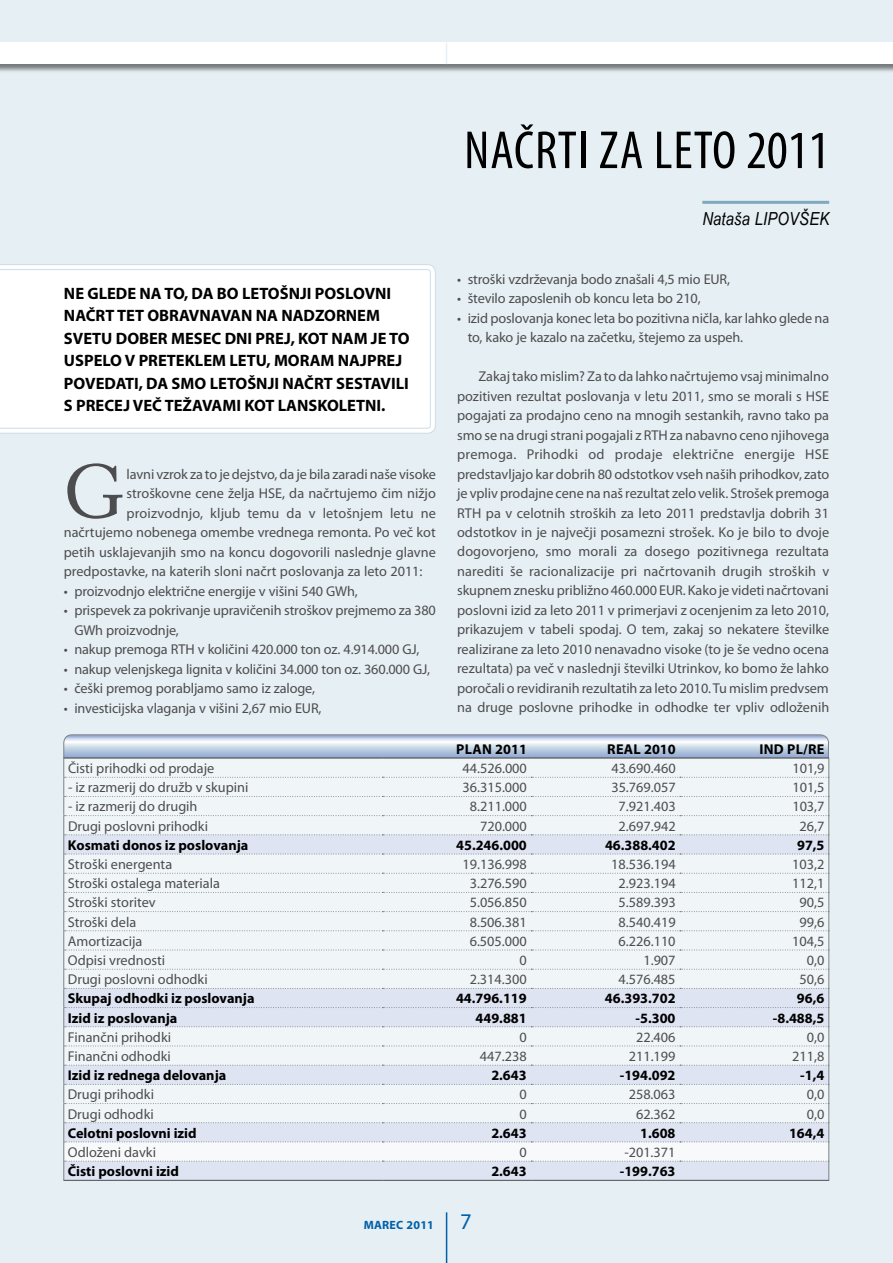
<style>
.page{position:relative;width:893px;height:1263px;background:#e6eff3}
.page>*{position:absolute;margin:0;border:0;box-sizing:border-box;transform-origin:0 0}
.t1{font:75px "Adobe Caslon Pro";color:#4d4d4f}
.t2{font:condensed 54px "Myriad Pro";color:#000}
.t3{font:italic 18px "Arial Narrow";letter-spacing:.01em;color:#000}
.t4{font:700 16.5px/22.5px "Myriad Pro";color:#000}
.t5{font:14.25px/19.5px "Myriad Pro";color:#4d4d4f}
.t6{font:700 14.25px "Myriad Pro";color:#000}
.t7{font:700 12px "Myriad Pro";letter-spacing:.02em;color:#0060a9}
.s1{font-style:inherit}
.s2{font-weight:400;font-size:22.5px}
</style>
<div class="page">
<div style="left:0;top:42px;width:893px;height:31px;background:#000;opacity:.5"></div>
<div style="left:0;top:43px;width:893px;height:21px;background:#fff"></div>
<svg style="left:446px;top:43px;width:1px;height:21px"></svg>
<hr style="left:446px;top:1212px;width:1px;height:51px;background:#0060a9">
<hr style="left:63px;top:1180px;width:319px;height:1px;background:#4d4d4f">
<hr style="left:382px;top:1180px;width:149px;height:1px;background:#4d4d4f">
<hr style="left:531px;top:1180px;width:149px;height:1px;background:#4d4d4f">
<hr style="left:680px;top:1180px;width:149px;height:1px;background:#4d4d4f">
<svg style="left:63px;top:734px;width:766px;height:446px"></svg>
<hr style="left:702px;top:201px;width:127px;height:3px;background:#80a9bd">
<svg style="left:0;top:264px;width:436px;height:170px;background:#f3f7f9"></svg>
<div style="left:0;top:269px;width:431px;height:160px;background:#fff"></div>
<h2 class="t2" style="left:464px;top:118px;width:211px">NAČRTI ZALETO</h2>
<h2 class="t2" style="left:746px;top:118px;width:85px">2011</h2>
<p class="t4" style="left:64px;top:281px;width:329px">NE GLEDE NA TO, DA BO LETOŠNJI POSLOVNI<br>NAČRT TET</p>
<p class="t4" style="left:64px;top:304px;width:347px;text-indent:83px">OBRAVNAVAN NA NADZORNEM SVETU DOBER MESEC DNI PREJ, KOT NAM JE TO USPELO V PRETEKLEM LETU, MORAM NAJPREJ POVEDATI, DA SMO LETOŠNJI NAČRT SESTAVILI S PRECEJ VEČ TEŽAVAMI KOT LANSKOLETNI.</p>
<h1 class="t1" style="left:64px;top:448px;width:63px">G</h1>
<p class="t5" style="left:127px;top:464px;width:311px">lavni vzrok za to je dejstvo, da je bila zaradi naše visoke</p>
<p class="t5" style="left:127px;top:483px;width:311px">stroškovne cene želja HSE, da načrtujemo čim nižjo</p>
<p class="t5" style="left:127px;top:503px;width:311px">proizvodnjo, kljub temu da v letošnjem letu ne</p>
<p class="t5" style="left:64px;top:522px;width:374px">načrtujemo nobenega omembe vrednega remonta. Po več kot</p>
<p class="t5" style="left:64px;top:542px;width:374px">petih usklajevanjih smo na koncu dogovorili naslednje glavne</p>
<p class="t5" style="left:64px;top:561px;width:360px">predpostavke, na katerih sloni načrt poslovanja za leto 2011:</p>
<p class="t5" style="left:64px;top:581px;width:296px">• proizvodnjo električne energije v višini 540 GWh,</p>
<p class="t5" style="left:74px;top:600px;width:363px;text-indent:-11px">• prispevek za pokrivanje upravičenih stroškov prejmemo za 380<br>GWh proizvodnje,</p>
<p class="t5" style="left:64px;top:639px;width:357px">• nakup premoga RTH v količini 420.000 ton oz. 4.914.000 GJ,</p>
<p class="t5" style="left:64px;top:659px;width:368px">• nakup velenjskega lignita v količini 34.000 ton oz. 360.000 GJ,</p>
<p class="t5" style="left:64px;top:678px;width:253px">• češki premog porabljamo samo iz zaloge,</p>
<p class="t5" style="left:64px;top:698px;width:259px">• investicijska vlaganja v višini 2,67 mio EUR,</p>
<p class="t3" style="left:702px;top:206px;width:129px">Nataša LIPOVŠEK</p>
<p class="t5" style="left:457px;top:269px;width:274px">• stroški vzdrževanja bodo znašali 4,5 mio EUR,</p>
<p class="t5" style="left:457px;top:288px;width:245px">• število zaposlenih ob koncu leta bo 210,</p>
<p class="t5" style="left:468px;top:308px;width:363px;text-indent:-11px">• izid poslovanja konec leta bo pozitivna ničla, kar lahko glede na to, kako je kazalo na začetku, štejemo za uspeh.</p>
<p class="t5" style="left:457px;top:366px;width:374px;text-align:justify;text-indent:21px">Zakaj tako mislim? Za to da lahko načrtujemo vsaj minimalno pozitiven rezultat poslovanja v letu 2011, smo se morali s HSE pogajati za prodajno ceno na mnogih sestankih, ravno tako pa smo se na drugi strani pogajali z RTH za nabavno ceno njihovega premoga. Prihodki od prodaje električne energije HSE predstavljajo kar dobrih 80 odstotkov vseh naših prihodkov, zato je vpliv prodajne cene na naš rezultat zelo velik. Strošek premoga RTH pa v celotnih stroških za leto 2011 predstavlja dobrih 31 odstotkov in je največji posamezni strošek. Ko je bilo to dvoje dogovorjeno, smo morali za dosego pozitivnega rezultata narediti še racionalizacije pri načrtovanih drugih stroških v skupnem znesku približno 460.000 EUR. Kako je videti načrtovani poslovni izid za leto 2011 v primerjavi z ocenjenim za leto 2010, prikazujem v tabeli spodaj. O tem, zakaj so nekatere številke realizirane za leto 2010 nenavadno visoke (to je še vedno ocena rezultata) pa več v naslednji številki Utrinkov, ko bomo že lahko poročali o revidiranih rezultatih za leto 2010. Tu mislim predvsem na druge poslovne prihodke in odhodke ter vpliv odloženih</p>
<p class="t6" style="left:456px;top:740px;width:10px">PLAN</p>
<p class="t6" style="left:495px;top:740px;width:33px">2011</p>
<p class="t6" style="left:607px;top:740px;width:18px">REAL</p>
<p class="t6" style="left:644px;top:740px;width:33px">2010</p>
<p class="t6" style="left:759px;top:740px;width:9px">IND</p>
<p class="t6" style="left:787px;top:740px;width:37px">PL/RE</p>
<p class="t5" style="left:68px;top:758px;width:148px">Čisti prihodki od prodaje</p>
<p class="t5" style="left:463px;top:758px;width:66px">44.526.000</p>
<p class="t5" style="left:611px;top:758px;width:66px">43.690.460</p>
<p class="t5" style="left:792px;top:758px;width:34px">101,9</p>
<p class="t5" style="left:68px;top:777px;width:182px">- iz razmerij do družb v skupini</p>
<p class="t5" style="left:462px;top:777px;width:66px">36.315.000</p>
<p class="t5" style="left:611px;top:777px;width:66px">35.769.057</p>
<p class="t5" style="left:792px;top:777px;width:34px">101,5</p>
<p class="t5" style="left:68px;top:797px;width:131px">- iz razmerij do drugih</p>
<p class="t5" style="left:470px;top:797px;width:59px">8.211.000</p>
<p class="t5" style="left:619px;top:797px;width:59px">7.921.403</p>
<p class="t5" style="left:792px;top:797px;width:34px">103,7</p>
<p class="t5" style="left:68px;top:816px;width:142px">Drugi poslovni prihodki</p>
<p class="t5" style="left:480px;top:816px;width:48px">720.000</p>
<p class="t5" style="left:619px;top:816px;width:59px">2.697.942</p>
<p class="t5" style="left:800px;top:816px;width:26px">26,7</p>
<p class="t6" style="left:68px;top:836px;width:182px">KOSMATI DONOS IZ POSLOVANJA</p>
<p class="t6" style="left:456px;top:836px;width:72px">45.246.000</p>
<p class="t6" style="left:605px;top:836px;width:72px">46.388.402</p>
<p class="t6" style="left:797px;top:836px;width:29px">97,5</p>
<p class="t5" style="left:68px;top:854px;width:106px">Stroški energenta</p>
<p class="t5" style="left:462px;top:854px;width:66px">19.136.998</p>
<p class="t5" style="left:611px;top:854px;width:66px">18.536.194</p>
<p class="t5" style="left:792px;top:854px;width:34px">103,2</p>
<p class="t5" style="left:68px;top:873px;width:153px">Stroški ostalega materiala</p>
<p class="t5" style="left:470px;top:873px;width:59px">3.276.590</p>
<p class="t5" style="left:619px;top:873px;width:59px">2.923.194</p>
<p class="t5" style="left:792px;top:873px;width:34px">112,1</p>
<p class="t5" style="left:68px;top:893px;width:89px">Stroški storitev</p>
<p class="t5" style="left:470px;top:893px;width:59px">5.056.850</p>
<p class="t5" style="left:619px;top:893px;width:59px">5.589.393</p>
<p class="t5" style="left:800px;top:893px;width:26px">90,5</p>
<p class="t5" style="left:68px;top:912px;width:70px">Stroški dela</p>
<p class="t5" style="left:470px;top:912px;width:59px">8.506.381</p>
<p class="t5" style="left:619px;top:912px;width:59px">8.540.419</p>
<p class="t5" style="left:800px;top:912px;width:26px">99,6</p>
<p class="t5" style="left:68px;top:931px;width:76px">Amortizacija</p>
<p class="t5" style="left:470px;top:931px;width:59px">6.505.000</p>
<p class="t5" style="left:618px;top:931px;width:59px">6.226.110</p>
<p class="t5" style="left:792px;top:931px;width:34px">104,5</p>
<p class="t5" style="left:68px;top:950px;width:99px">Odpisi vrednosti</p>
<p class="t5" style="left:519px;top:950px;width:9px">0</p>
<p class="t5" style="left:643px;top:950px;width:34px">1.907</p>
<p class="t5" style="left:807px;top:950px;width:19px">0,0</p>
<p class="t5" style="left:68px;top:969px;width:141px">Drugi poslovni odhodki</p>
<p class="t5" style="left:470px;top:969px;width:59px">2.314.300</p>
<p class="t5" style="left:618px;top:969px;width:59px">4.576.485</p>
<p class="t5" style="left:799px;top:969px;width:26px">50,6</p>
<p class="t6" style="left:68px;top:989px;width:188px">SKUPAJ ODHODKI IZ POSLOVANJA</p>
<p class="t6" style="left:456px;top:989px;width:72px">44.796.119</p>
<p class="t6" style="left:605px;top:989px;width:72px">46.393.702</p>
<p class="t6" style="left:797px;top:989px;width:29px">96,6</p>
<p class="t6" style="left:68px;top:1008px;width:111px">IZID IZ POSLOVANJA</p>
<p class="t6" style="left:476px;top:1008px;width:53px">449.881</p>
<p class="t6" style="left:636px;top:1008px;width:41px">-5.300</p>
<p class="t6" style="left:773px;top:1008px;width:53px">-8.488,5</p>
<p class="t5" style="left:68px;top:1027px;width:105px">Finančni prihodki</p>
<p class="t5" style="left:519px;top:1027px;width:9px">0</p>
<p class="t5" style="left:636px;top:1027px;width:41px">22.406</p>
<p class="t5" style="left:807px;top:1027px;width:19px">0,0</p>
<p class="t5" style="left:68px;top:1046px;width:105px">Finančni odhodki</p>
<p class="t5" style="left:480px;top:1046px;width:48px">447.238</p>
<p class="t5" style="left:629px;top:1046px;width:48px">211.199</p>
<p class="t5" style="left:792px;top:1046px;width:34px">211,8</p>
<p class="t6" style="left:68px;top:1066px;width:160px">IZID IZ REDNEGA DELOVANJA</p>
<p class="t6" style="left:491px;top:1066px;width:37px">2.643</p>
<p class="t6" style="left:620px;top:1066px;width:57px">-194.092</p>
<p class="t6" style="left:800px;top:1066px;width:26px">-1,4</p>
<p class="t5" style="left:68px;top:1084px;width:88px">Drugi prihodki</p>
<p class="t5" style="left:519px;top:1084px;width:9px">0</p>
<p class="t5" style="left:629px;top:1084px;width:48px">258.063</p>
<p class="t5" style="left:807px;top:1084px;width:19px">0,0</p>
<p class="t5" style="left:68px;top:1104px;width:88px">Drugi odhodki</p>
<p class="t5" style="left:519px;top:1104px;width:9px">0</p>
<p class="t5" style="left:636px;top:1104px;width:41px">62.362</p>
<p class="t5" style="left:807px;top:1104px;width:19px">0,0</p>
<p class="t6" style="left:68px;top:1124px;width:130px">CELOTNI POSLOVNI IZID</p>
<p class="t6" style="left:491px;top:1124px;width:37px">2.643</p>
<p class="t6" style="left:640px;top:1124px;width:37px">1.608</p>
<p class="t6" style="left:789px;top:1124px;width:37px">164,4</p>
<p class="t5" style="left:68px;top:1142px;width:90px">Odloženi davki</p>
<p class="t5" style="left:519px;top:1142px;width:9px">0</p>
<p class="t5" style="left:624px;top:1142px;width:53px">-201.371</p>
<p class="t6" style="left:68px;top:1162px;width:113px">ČISTI POSLOVNI IZID</p>
<p class="t6" style="left:491px;top:1162px;width:37px">2.643</p>
<p class="t6" style="left:620px;top:1162px;width:57px">-199.763</p>
<p class="t7" style="left:364px;top:1217px;width:109px">MAREC <span class="s1">2011</span> <span class="s2">7</span></p>
</div>
